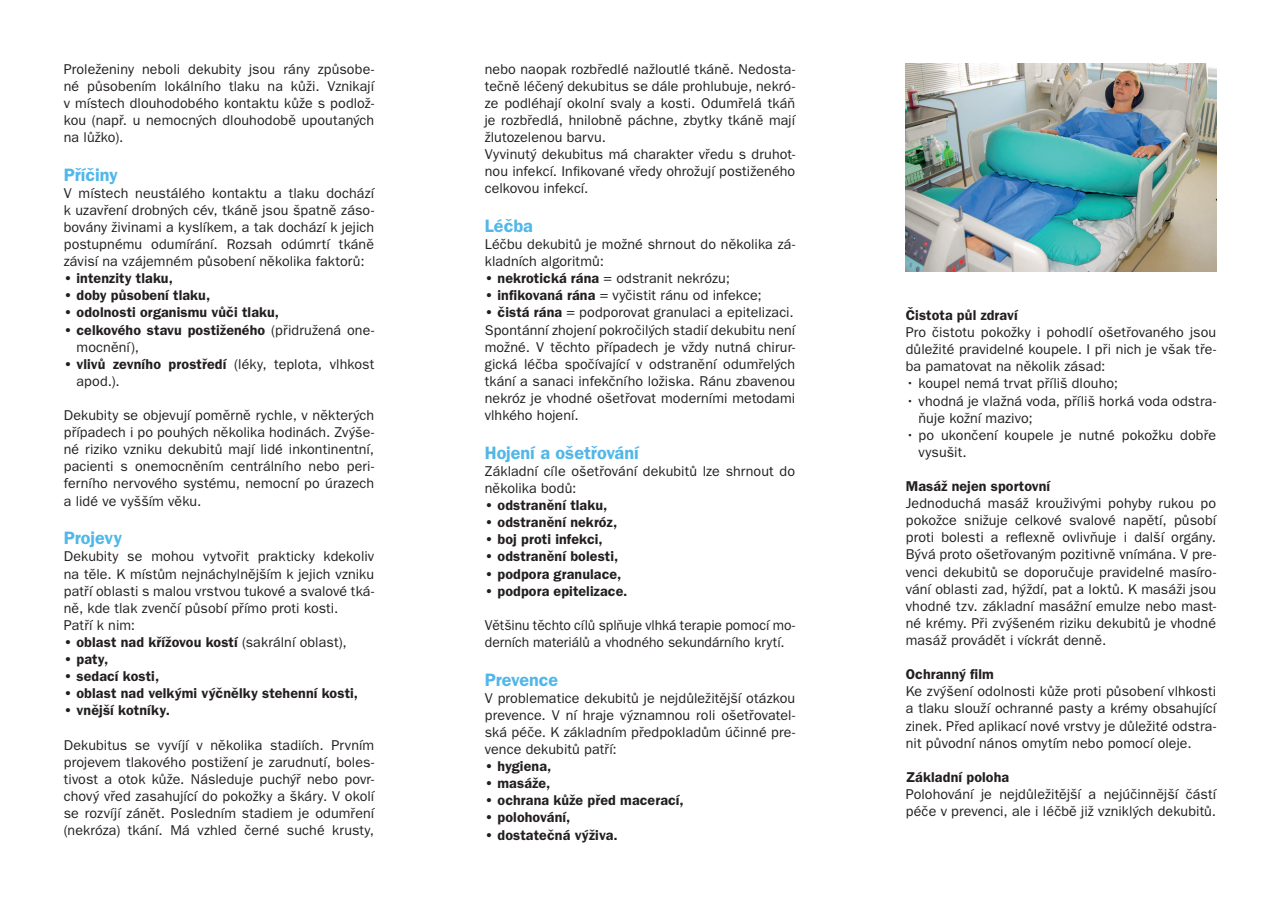
<style>
.page{position:relative;width:1280px;height:910px;background:#fff}
.page>*{position:absolute;margin:0;border:0;box-sizing:border-box;transform-origin:0 0}
.t1{font:700 18px "ITC Franklin Gothic LT Com Bk";letter-spacing:-.005em;color:#50b7e8}
.t2{font:14.25px/17.1px "ITC Franklin Gothic LT Com Bk";letter-spacing:.005em;color:#231f20;text-align:justify}
.t3{font:700 14.25px/17.1px "ITC Franklin Gothic LT Com Bk";letter-spacing:.01em;color:#231f20}
.s1{font-weight:400}
.s2{font-weight:700}
</style>
<div class="page">
<img style="left:906px;top:64px;width:310px;height:207px">
<p class="t2" style="left:64px;top:60px;width:312px">Proleženiny neboli dekubity jsou rány způsobe&shy;né působením lokálního tlaku na kůži. Vznikají v místech dlouhodobého kontaktu kůže s podlož&shy;kou (např. u nemocných dlouhodobě upoutaných na lůžko).</p>
<p class="t1" style="left:64px;top:164px;width:56px">Příčiny</p>
<p class="t2" style="left:64px;top:184px;width:312px">V místech neustálého kontaktu a tlaku dochází k uzavření drobných cév, tkáně jsou špatně záso&shy;bovány živinami a kyslíkem, a tak dochází k jejich postupnému odumírání. Rozsah odúmrtí tkáně závisí na vzájemném působení několika faktorů:</p>
<p class="t3" style="left:64px;top:270px;width:111px">• intenzity tlaku,</p>
<p class="t3" style="left:64px;top:287px;width:148px">• doby působení tlaku,</p>
<p class="t3" style="left:64px;top:304px;width:217px">• odolnosti organismu vůči tlaku,</p>
<p class="t3" style="left:77px;top:321px;width:299px;text-indent:-13px">• celkového stavu postiženého <span class="s1">(přidružená one&shy;mocnění),</span></p>
<p class="t2" style="left:77px;top:355px;width:299px;text-indent:-13px"><span class="s2">• vlivů zevního prostředí</span> (léky, teplota, vlhkost apod.).</p>
<p class="t2" style="left:64px;top:407px;width:312px">Dekubity se objevují poměrně rychle, v některých případech i po pouhých několika hodinách. Zvýše&shy;né riziko vzniku dekubitů mají lidé inkontinentní, pacienti s onemocněním centrálního nebo peri&shy;ferního nervového systému, nemocní po úrazech a lidé ve vyšším věku.</p>
<p class="t1" style="left:64px;top:527px;width:60px">Projevy</p>
<p class="t2" style="left:64px;top:548px;width:312px;text-align:left">Dekubity se mohou vytvořit prakticky kdekoliv na těle. K místům nejnáchylnějším k jejich vzniku patří oblasti s malou vrstvou tukové a svalové tká&shy;ně, kde tlak zvenčí působí přímo proti kosti.<br>Patří k nim:</p>
<p class="t3" style="left:64px;top:633px;width:284px">• oblast nad křížovou kostí <span class="s1">(sakrální oblast),</span></p>
<p class="t3" style="left:64px;top:651px;width:46px">• paty,</p>
<p class="t3" style="left:64px;top:668px;width:97px">• sedací kosti,</p>
<p class="t3" style="left:64px;top:685px;width:296px">• oblast nad velkými výčnělky stehenní kosti,</p>
<p class="t3" style="left:64px;top:702px;width:108px">• vnější kotníky.</p>
<p class="t2" style="left:64px;top:736px;width:312px">Dekubitus se vyvíjí v několika stadiích. Prvním projevem tlakového postižení je zarudnutí, boles&shy;tivost a otok kůže. Následuje puchýř nebo povr&shy;chový vřed zasahující do pokožky a škáry. V okolí se rozvíjí zánět. Posledním stadiem je odumření (nekróza) tkání. Má vzhled černé suché krusty,</p>
<p class="t2" style="left:485px;top:60px;width:312px;text-align:left">nebo naopak rozbředlé nažloutlé tkáně. Nedosta&shy;tečně léčený dekubitus se dále prohlubuje, nekró&shy;ze podléhají okolní svaly a kosti. Odumřelá tkáň je rozbředlá, hnilobně páchne, zbytky tkáně mají žlutozelenou barvu.<br>Vyvinutý dekubitus má charakter vředu s druhot&shy;nou infekcí. Infikované vředy ohrožují postiženého celkovou infekcí.</p>
<p class="t1" style="left:485px;top:215px;width:50px">Léčba</p>
<p class="t2" style="left:485px;top:236px;width:312px">Léčbu dekubitů je možné shrnout do několika zá&shy;kladních algoritmů:</p>
<p class="t2" style="left:485px;top:270px;width:247px"><span class="s2">• nekrotická rána</span> = odstranit nekrózu;</p>
<p class="t2" style="left:485px;top:287px;width:278px"><span class="s2">• infikovaná rána</span> = vyčistit ránu od infekce;</p>
<p class="t2" style="left:485px;top:304px;width:312px"><span class="s2">• čistá rána</span> = podporovat granulaci a epitelizaci.<br>Spontánní zhojení pokročilých stadií dekubitu není možné. V těchto případech je vždy nutná chirur&shy;gická léčba spočívající v odstranění odumřelých tkání a sanaci infekčního ložiska. Ránu zbavenou nekróz je vhodné ošetřovat moderními metodami vlhkého hojení.</p>
<p class="t1" style="left:485px;top:442px;width:155px">Hojení a ošetřování</p>
<p class="t2" style="left:485px;top:463px;width:312px">Základní cíle ošetřování dekubitů lze shrnout do několika bodů:</p>
<p class="t3" style="left:485px;top:497px;width:124px">• odstranění tlaku,</p>
<p class="t3" style="left:485px;top:514px;width:134px">• odstranění nekróz,</p>
<p class="t3" style="left:485px;top:531px;width:119px">• boj proti infekci,</p>
<p class="t3" style="left:485px;top:548px;width:135px">• odstranění bolesti,</p>
<p class="t3" style="left:485px;top:565px;width:138px">• podpora granulace,</p>
<p class="t3" style="left:485px;top:582px;width:144px">• podpora epitelizace.</p>
<p class="t2" style="left:485px;top:616px;width:312px">Většinu těchto cílů splňuje vlhká terapie pomocí mo&shy;derních materiálů a vhodného sekundárního krytí.</p>
<p class="t1" style="left:485px;top:669px;width:75px">Prevence</p>
<p class="t2" style="left:485px;top:689px;width:312px">V problematice dekubitů je nejdůležitější otázkou prevence. V ní hraje významnou roli ošetřovatel&shy;ská péče. K základním předpokladům účinné pre&shy;vence dekubitů patří:</p>
<p class="t3" style="left:485px;top:758px;width:68px">• hygiena,</p>
<p class="t3" style="left:485px;top:775px;width:67px">• masáže,</p>
<p class="t3" style="left:485px;top:792px;width:201px">• ochrana kůže před macerací,</p>
<p class="t3" style="left:485px;top:809px;width:87px">• polohování,</p>
<p class="t3" style="left:485px;top:826px;width:135px">• dostatečná výživa.</p>
<p class="t3" style="left:906px;top:307px;width:114px">Čistota půl zdraví</p>
<p class="t2" style="left:906px;top:324px;width:312px">Pro čistotu pokožky i pohodlí ošetřovaného jsou důležité pravidelné koupele. I při nich je však tře&shy;ba pamatovat na několik zásad:</p>
<p class="t2" style="left:906px;top:375px;width:214px">• koupel nemá trvat příliš dlouho;</p>
<p class="t2" style="left:918px;top:392px;width:299px;text-indent:-13px">• vhodná je vlažná voda, příliš horká voda odstra&shy;ňuje kožní mazivo;</p>
<p class="t2" style="left:918px;top:426px;width:299px;text-indent:-13px">• po ukončení koupele je nutné pokožku dobře vysušit.</p>
<p class="t3" style="left:906px;top:478px;width:146px">Masáž nejen sportovní</p>
<p class="t2" style="left:906px;top:495px;width:312px">Jednoduchá masáž krouživými pohyby rukou po pokožce snižuje celkové svalové napětí, působí proti bolesti a reflexně ovlivňuje i další orgány.<br>Bývá proto ošetřovaným pozitivně vnímána. V pre&shy;venci dekubitů se doporučuje pravidelné masíro&shy;vání oblasti zad, hýždí, pat a loktů. K masáži jsou vhodné tzv. základní masážní emulze nebo mast&shy;né krémy. Při zvýšeném riziku dekubitů je vhodné masáž provádět i víckrát denně.</p>
<p class="t3" style="left:906px;top:666px;width:90px">Ochranný film</p>
<p class="t2" style="left:906px;top:683px;width:312px">Ke zvýšení odolnosti kůže proti působení vlhkosti a tlaku slouží ochranné pasty a krémy obsahující zinek. Před aplikací nové vrstvy je důležité odstra&shy;nit původní nános omytím nebo pomocí oleje.</p>
<p class="t3" style="left:906px;top:768px;width:105px">Základní poloha</p>
<p class="t2" style="left:906px;top:786px;width:312px">Polohování je nejdůležitější a nejúčinnější částí péče v prevenci, ale i léčbě již vzniklých dekubitů.</p>
</div>
